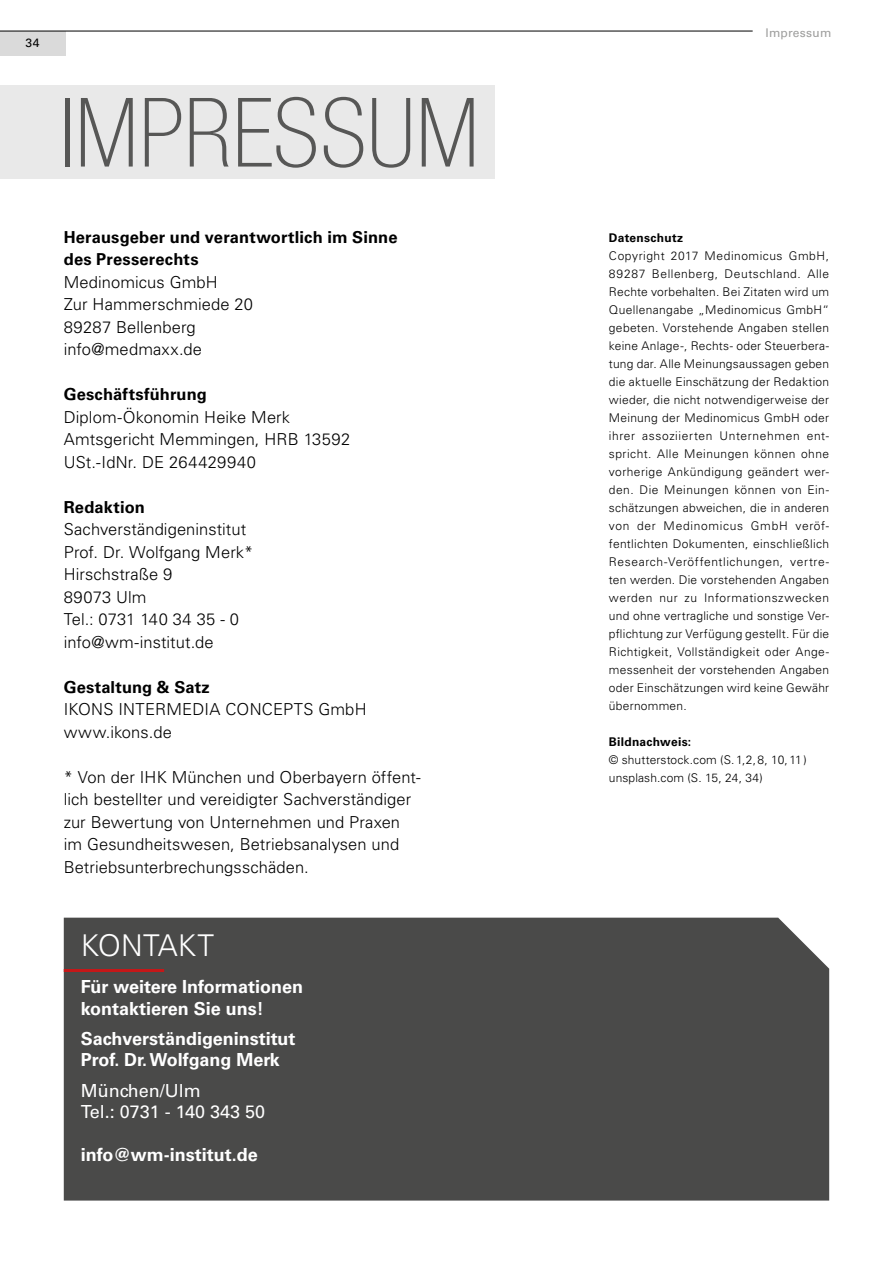
<style>
.page{position:relative;width:893px;height:1263px;background:#fff}
.page>*{position:absolute;margin:0;border:0;box-sizing:border-box;transform-origin:0 0}
.t1{font:100 condensed 96px "Helvetica Neue LT Std";letter-spacing:.005em;color:#575756}
.t2{font:300 30px "Univers LT Std";letter-spacing:.005em;color:#fff}
.t3{font:700 18px/21.6px "Univers LT Std";color:#fff}
.t4{font:18px/21.6px "Univers LT Std";color:#fff}
.t5{font:300 16.5px/22.5px "Univers LT Std";letter-spacing:.005em;color:#000}
.t6{font:700 16.5px/22.5px "Univers LT Std";letter-spacing:.01em;color:#000}
.t7{font:300 12px/18px "Univers LT Std";letter-spacing:.015em;color:#000;text-align:justify}
.t8{font:700 12px "Univers LT Std";letter-spacing:.02em;color:#000}
.t9{font:12px "Univers LT Std";letter-spacing:.02em;color:#9d9d9c}
.t10{font:12px "Univers LT Std";color:#000}
</style>
<div class="page">
<div style="left:0;top:31px;width:66px;height:24px;background:#dadada"></div>
<hr style="left:0;top:31px;width:753px;height:1px;background:#000">
<div style="left:0;top:85px;width:495px;height:94px;background:#e9e9e9"></div>
<div style="left:64px;top:918px;width:765px;height:282px;background:#4a4a49"></div>
<hr style="left:64px;top:969px;width:100px;height:3px;background:#c51718">
<p class="t10" style="left:26px;top:35px;width:15px">34</p>
<h1 class="t1" style="left:59px;top:79px;width:421px">IMPRESSUM</h1>
<h3 class="t6" style="left:64px;top:226px;width:335px">Herausgeber und verantwortlich im Sinne des Presserechts</h3>
<h3 class="t5" style="left:64px;top:270px;width:191px">Medinomicus GmbH<br>Zur Hammerschmiede 20<br>89287 Bellenberg info@medmaxx.de</h3>
<h3 class="t6" style="left:64px;top:383px;width:145px">Geschäftsführung</h3>
<h3 class="t5" style="left:64px;top:405px;width:288px">Diplom-Ökonomin Heike Merk<br>Amtsgericht Memmingen, HRB 13592<br>USt.-IdNr. DE 264429940</h3>
<h3 class="t6" style="left:64px;top:496px;width:83px">Redaktion</h3>
<h3 class="t5" style="left:64px;top:518px;width:191px">Sachverständigeninstitut<br>Prof. Dr. Wolfgang Merk*<br>Hirschstraße 9<br>89073 Ulm<br>Tel.: 0731 140 34 35 - 0 info@wm-institut.de</h3>
<h3 class="t6" style="left:64px;top:676px;width:147px">Gestaltung &amp; Satz</h3>
<h3 class="t5" style="left:64px;top:698px;width:304px">IKONS INTERMEDIA CONCEPTS GmbH www.ikons.de</h3>
<h3 class="t5" style="left:64px;top:766px;width:358px">* Von der IHK München und Oberbayern öffent&shy;lich bestellter und vereidigter Sachverständiger zur Bewertung von Unternehmen und Praxen im Gesundheitswesen, Betriebsanalysen und Betriebsunterbrechungsschäden.</h3>
<h2 class="t2" style="left:81px;top:928px;width:135px">KONTAKT</h2>
<h3 class="t3" style="left:81px;top:976px;width:224px">Für weitere Informationen kontaktieren Sie uns!</h3>
<h3 class="t3" style="left:81px;top:1028px;width:216px">Sachverständigeninstitut<br>Prof. Dr. Wolfgang Merk</h3>
<h3 class="t4" style="left:81px;top:1079px;width:186px">München/Ulm<br>Tel.: 0731 - 140 343 50</h3>
<h3 class="t3" style="left:81px;top:1144px;width:178px">info@wm-institut.de</h3>
<p class="t9" style="left:765px;top:26px;width:67px">Impressum</p>
<p class="t8" style="left:609px;top:231px;width:76px">Datenschutz</p>
<p class="t7" style="left:609px;top:247px;width:222px">Copyright 2017 Medinomicus GmbH, 89287 Bellenberg, Deutschland. Alle Rechte vorbehalten. Bei Zitaten wird um Quellenangabe „Medinomicus GmbH“ gebeten. Vorstehende Angaben stellen keine Anlage-, Rechts- oder Steuerbera&shy;tung dar. Alle Meinungsaussagen geben die aktuelle Einschätzung der Redaktion wieder, die nicht notwendigerweise der Meinung der Medinomicus GmbH oder ihrer assoziierten Unternehmen ent&shy;spricht. Alle Meinungen können ohne vorherige Ankündigung geändert wer&shy;den. Die Meinungen können von Ein&shy;schätzungen abweichen, die in anderen von der Medinomicus GmbH veröf&shy;fentlichten Dokumenten, einschließlich Research-Veröffentlichungen, vertre&shy;ten werden. Die vorstehenden Angaben werden nur zu Informationszwecken und ohne vertragliche und sonstige Ver&shy;pflichtung zur Verfügung gestellt. Für die Richtigkeit, Vollständigkeit oder Ange&shy;messenheit der vorstehenden Angaben oder Einschätzungen wird keine Gewähr übernommen.</p>
<p class="t8" style="left:609px;top:735px;width:84px">Bildnachweis:</p>
<p class="t7" style="left:609px;top:751px;width:199px">© shutterstock.com (S.1,2,8, 10,11) unsplash.com (S. 15, 24, 34)</p>
</div>
